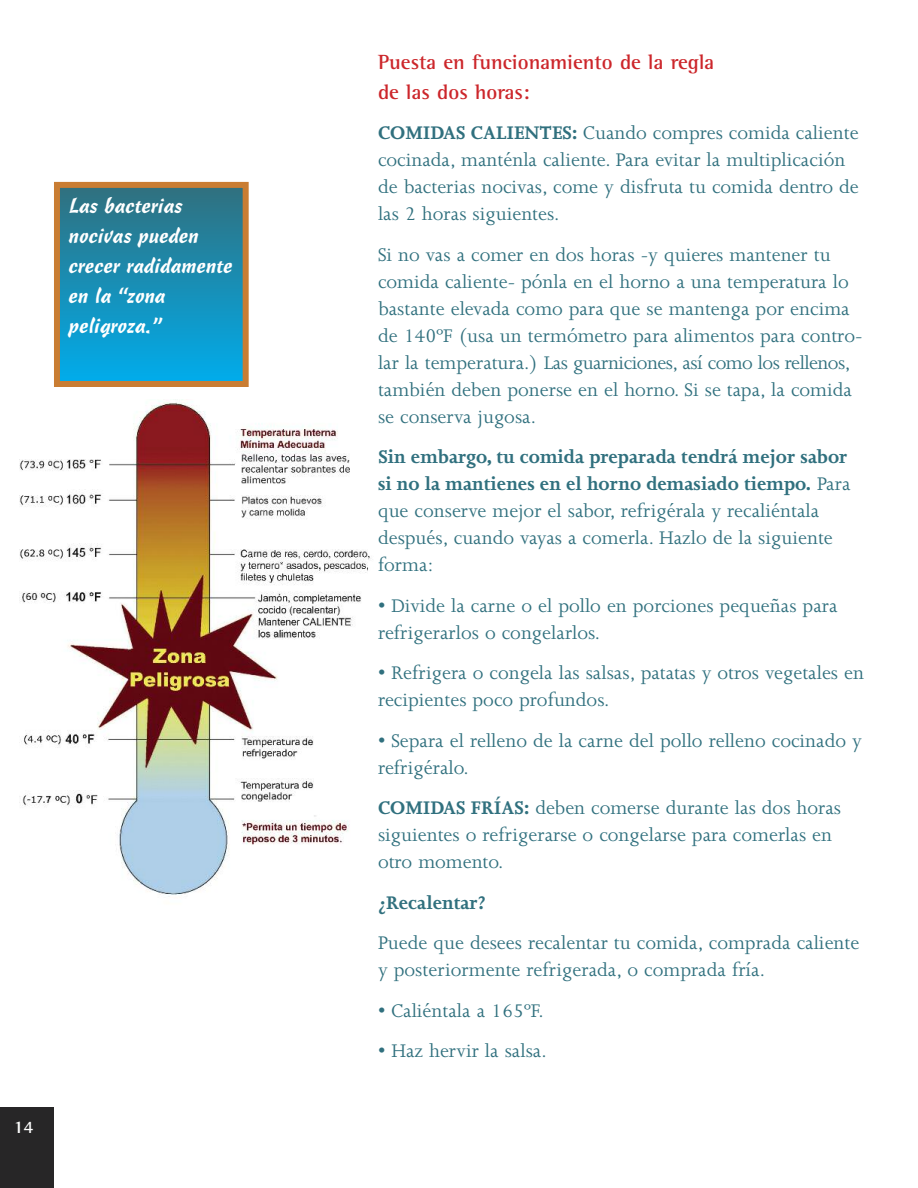
<style>
.page{position:relative;width:918px;height:1188px;background:#fff}
.page>*{position:absolute;margin:0;border:0;box-sizing:border-box;transform-origin:0 0}
.LBL{font:21px/27px "Joanna";color:#30707e}
.t1{font:21px/30px "Cascade Script";color:#fff}
.t2{font:700 21px/30px "Rotis Semi Serif";color:#cc262b}
.t3{font:700 21px "Joanna";color:#30707e}
.t4{font:700 18px "Rotis Semi Serif";color:#fff}
.s1{font-weight:700}
</style>
<div class="page">
<div style="left:0;top:1107px;width:54px;height:81px;background:#272627"></div>
<div style="left:60px;top:188px;width:183px;height:193px;background:linear-gradient(to bottom,#30717f,#01aceb)"></div>
<div style="left:54px;top:182px;width:195px;height:205px;border:6px solid #c97d33"></div>
<img style="left:19px;top:399px;width:352px;height:498px">
<p class="t1" style="left:69px;top:192px;width:165px">Las bacterias nocivas pueden crecer radidamente en la “zona peligroza.”</p>
<p class="t4" style="left:13px;top:1121px;width:22px">14</p>
<h3 class="t2" style="left:378px;top:49px;width:338px">Puesta en funcionamiento de la regla de las dos horas:</h3>
<p class="LBL" style="left:378px;top:121px;width:482px"><span class="s1">COMIDAS CALIENTES:</span> Cuando compres comida caliente cocinada, manténla caliente. Para evitar la multiplicación de bacterias nocivas, come y disfruta tu comida dentro de las 2 horas siguientes.</p>
<p class="LBL" style="left:378px;top:243px;width:486px">Si no vas a comer en dos horas -y quieres mantener tu comida caliente- pónla en el horno a una temperatura lo bastante elevada como para que se mantenga por encima de 140ºF (usa un termómetro para alimentos para contro&shy;lar la temperatura.) Las guarniciones, así como los rellenos, también deben ponerse en el horno. Si se tapa, la comida se conserva jugosa.</p>
<p class="LBL" style="left:378px;top:445px;width:474px"><span class="s1">Sin embargo, tu comida preparada tendrá mejor sabor si no la mantienes en el horno demasiado tiempo.</span> Para que conserve mejor el sabor, refrigérala y recaliéntala después, cuando vayas a comerla. Hazlo de la siguiente forma:</p>
<p class="LBL" style="left:378px;top:594px;width:461px">• Divide la carne o el pollo en porciones pequeñas para</p>
<p class="LBL" style="left:378px;top:621px;width:224px">refrigerarlos o congelarlos.</p>
<p class="LBL" style="left:378px;top:661px;width:488px">• Refrigera o congela las salsas, patatas y otros vegetales en</p>
<p class="LBL" style="left:378px;top:688px;width:233px">recipientes poco profundos.</p>
<p class="LBL" style="left:378px;top:729px;width:486px">• Separa el relleno de la carne del pollo relleno cocinado y</p>
<p class="LBL" style="left:378px;top:756px;width:92px">refrigéralo.</p>
<p class="LBL" style="left:378px;top:796px;width:465px"><span class="s1">COMIDAS FRÍAS:</span> deben comerse durante las dos horas siguientes o refrigerarse o congelarse para comerlas en otro momento.</p>
<p class="t3" style="left:378px;top:895px;width:110px">¿Recalentar?</p>
<p class="LBL" style="left:378px;top:931px;width:483px">Puede que desees recalentar tu comida, comprada caliente y posteriormente refrigerada, o comprada fría.</p>
<p class="LBL" style="left:378px;top:999px;width:167px">• Caliéntala a 165ºF.</p>
<p class="LBL" style="left:378px;top:1039px;width:170px">• Haz hervir la salsa.</p>
</div>
